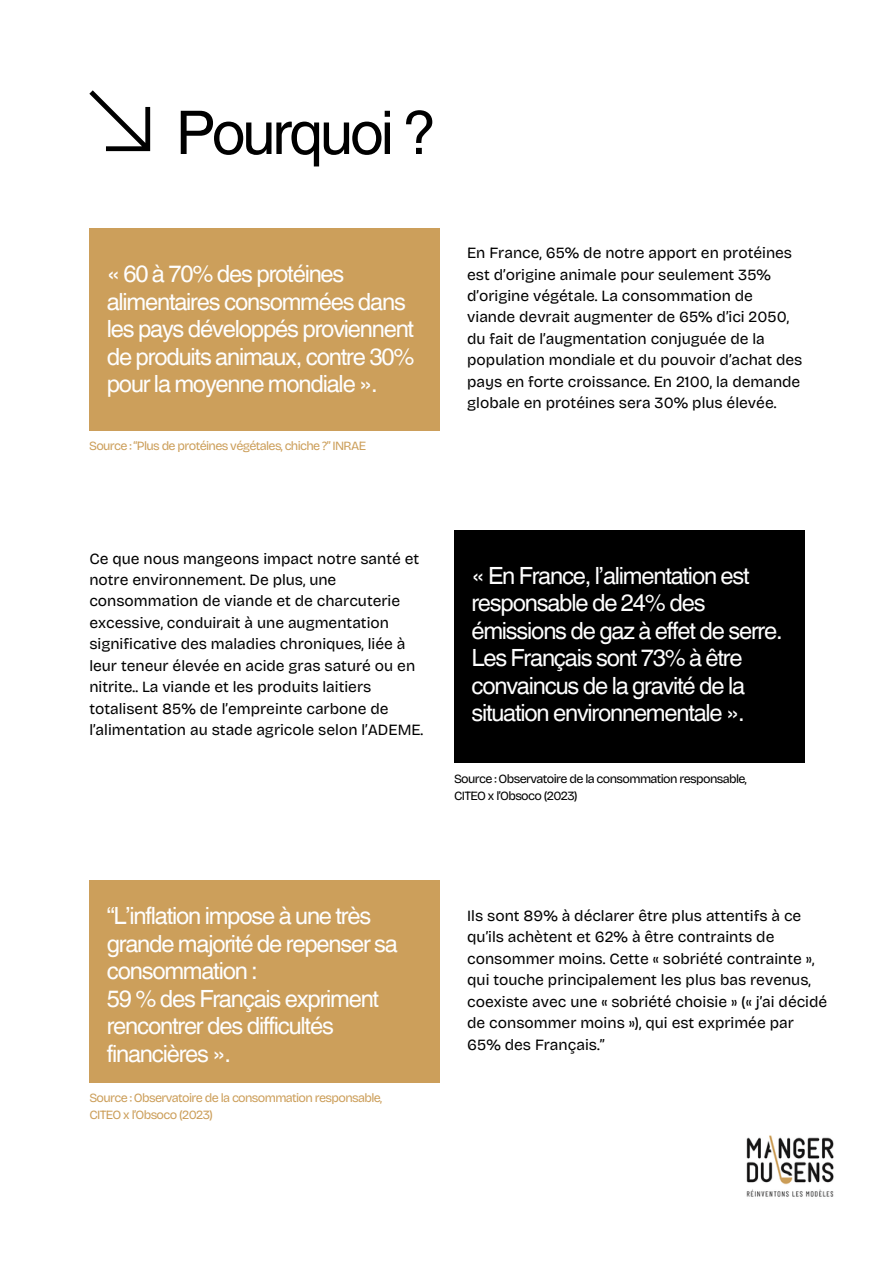
<style>
.page{position:relative;width:894px;height:1264px;background:#fff}
.page>*{position:absolute;margin:0;border:0;box-sizing:border-box;transform-origin:0 0}
.t1{font:60.15px "Helvetica World";letter-spacing:-.05em;color:#000}
.t2{font:23.7px/27.5px "Helvetica World";letter-spacing:-.05em;color:#fefefe}
.t3{font:15.6px/21.5px "Bricolage Grotesque";color:#000}
.t4{font:12.6px/16.8px "Bricolage Grotesque";letter-spacing:-.05em;color:#cc9f5b}
.t5{font:12.6px/16.8px "Bricolage Grotesque";letter-spacing:-.05em;color:#000}
</style>
<div class="page">
<div style="left:89px;top:229px;width:350px;height:202px;background:#cc9f5b"></div>
<div style="left:454px;top:530px;width:350px;height:232px;background:#000"></div>
<div style="left:89px;top:880px;width:350px;height:202px;background:#cc9f5b"></div>
<svg style="left:89px;top:90px;width:61px;height:61px"></svg>
<img style="left:746px;top:1135px;width:88px;height:62px">
<h2 class="t1" style="left:176px;top:97px;width:262px">Pourquoi ?</h2>
<h1 class="t2" style="left:107px;top:260px;width:309px">« 60 à 70% des protéines alimentaires consommées dans les pays développés proviennent de produits animaux, contre 30% pour la moyenne mondiale ».</h1>
<p class="t4" style="left:89px;top:437px;width:278px">Source : “Plus de protéines végétales, chiche ?” INRAE</p>
<p class="t3" style="left:467px;top:242px;width:337px">En France, 65% de notre apport en protéines est d’origine animale pour seulement 35% d’origine végétale. La consommation de viande devrait augmenter de 65% d’ici 2050, du fait de l’augmentation conjuguée de la population mondiale et du pouvoir d’achat des pays en forte croissance. En 2100, la demande globale en protéines sera 30% plus élevée.</p>
<h3 class="t3" style="left:89px;top:547px;width:335px">Ce que nous mangeons impact notre santé et notre environnement. De plus, une consommation de viande et de charcuterie excessive, conduirait à une augmentation significative des maladies chroniques, liée à leur teneur élevée en acide gras saturé ou en nitrite.. La viande et les produits laitiers totalisent 85% de l’empreinte carbone de l’alimentation au stade agricole selon l’ADEME.</h3>
<h3 class="t2" style="left:471px;top:562px;width:313px">« En France, l’alimentation est responsable de 24% des émissions de gaz à effet de serre.<br>Les Français sont 73% à être convaincus de la gravité de la situation environnementale ».</h3>
<h2 class="t5" style="left:454px;top:770px;width:294px">Source : Observatoire de la consommation responsable,<br>CITEO x l’Obsoco (2023)</h2>
<h2 class="t2" style="left:107px;top:902px;width:292px">“L’inflation impose à une très grande majorité de repenser sa consommation :<br>59 % des Français expriment rencontrer des difficultés financières ».</h2>
<p class="t4" style="left:89px;top:1089px;width:294px">Source : Observatoire de la consommation responsable,<br>CITEO x l’Obsoco (2023)</p>
<p class="t3" style="left:467px;top:905px;width:361px">Ils sont 89% à déclarer être plus attentifs à ce qu’ils achètent et 62% à être contraints de consommer moins. Cette « sobriété contrainte », qui touche principalement les plus bas revenus, coexiste avec une « sobriété choisie » (« j’ai décidé de consommer moins »), qui est exprimée par 65% des Français.”</p>
</div>
